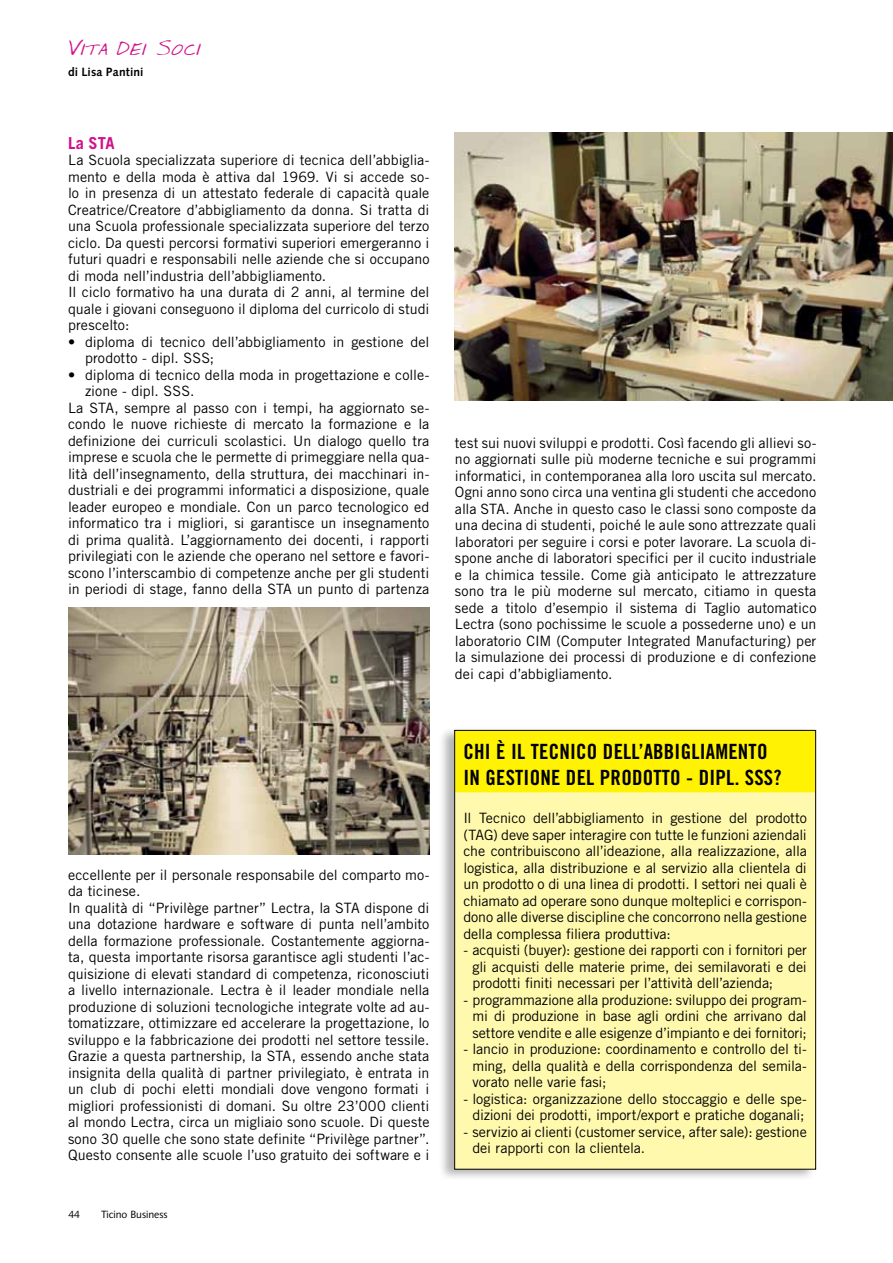
<style>
.page{position:relative;width:893px;height:1263px;background:#fff}
.page>*{position:absolute;margin:0;border:0;box-sizing:border-box;transform-origin:0 0}
.t1{font:21px/25.2px "Trade Gothic Bold Cond Twenty";letter-spacing:.01em;color:#000}
.t2{font:21px "Lee";letter-spacing:.02em;color:#d11189}
.t3{font:700 16.5px "Trade Gothic";color:#d11189}
.t4{font:14.25px/16.5px "Trade Gothic";color:#000;text-align:justify}
.t5{font:700 12px "Syntax";letter-spacing:.01em;color:#000}
.t6{font:10.5px "Syntax";color:#000}
</style>
<div class="page">
<div style="left:439px;top:726px;width:378px;height:455px;background:#000;opacity:.3"></div>
<div style="left:455px;top:730px;width:361px;height:439px;background:#fff9ae"></div>
<div style="left:455px;top:731px;width:360px;height:36px;background:#fff203"></div>
<div style="left:455px;top:756px;width:360px;height:36px;background:#fff203"></div>
<div style="left:454px;top:730px;width:362px;height:439px;border:1px solid #000"></div>
<img style="left:455px;top:133px;width:438px;height:268px">
<img style="left:68px;top:607px;width:361px;height:248px">
<h1 class="t2" style="left:68px;top:34px;width:134px">Vita dei Soci</h1>
<p class="t5" style="left:68px;top:65px;width:77px">di Lisa Pantini</p>
<p class="t3" style="left:68px;top:133px;width:48px">La STA</p>
<p class="t4" style="left:68px;top:152px;width:363px;text-align:left">La Scuola specializzata superiore di tecnica dell’abbiglia&shy;mento e della moda è attiva dal 1969. Vi si accede so&shy;lo in presenza di un attestato federale di capacità quale Creatrice/Creatore d’abbigliamento da donna. Si tratta di una Scuola professionale specializzata superiore del terzo ciclo. Da questi percorsi formativi superiori emergeranno i futuri quadri e responsabili nelle aziende che si occupano di moda nell’industria dell’abbigliamento.<br>Il ciclo formativo ha una durata di 2 anni, al termine del quale i giovani conseguono il diploma del curricolo di studi prescelto:</p>
<p class="t4" style="left:85px;top:333px;width:346px;text-indent:-17px">• diploma di tecnico dell’abbigliamento in gestione del prodotto - dipl. SSS;</p>
<p class="t4" style="left:68px;top:366px;width:363px">• diploma di tecnico della moda in progettazione e colle-</p>
<p class="t4" style="left:85px;top:383px;width:111px">zione - dipl. SSS.</p>
<p class="t4" style="left:68px;top:399px;width:363px">La STA, sempre al passo con i tempi, ha aggiornato se-</p>
<p class="t4" style="left:68px;top:416px;width:363px">condo le nuove richieste di mercato la formazione e la</p>
<p class="t4" style="left:68px;top:432px;width:363px">definizione dei curriculi scolastici. Un dialogo quello tra</p>
<p class="t4" style="left:68px;top:449px;width:363px">imprese e scuola che le permette di primeggiare nella qua-</p>
<p class="t4" style="left:68px;top:465px;width:363px">lità dell’insegnamento, della struttura, dei macchinari in-</p>
<p class="t4" style="left:68px;top:482px;width:363px">dustriali e dei programmi informatici a disposizione, quale</p>
<p class="t4" style="left:68px;top:498px;width:363px">leader europeo e mondiale. Con un parco tecnologico ed</p>
<p class="t4" style="left:68px;top:515px;width:363px">informatico tra i migliori, si garantisce un insegnamento</p>
<p class="t4" style="left:68px;top:531px;width:363px">di prima qualità. L’aggiornamento dei docenti, i rapporti</p>
<p class="t4" style="left:68px;top:548px;width:363px">privilegiati con le aziende che operano nel settore e favori-</p>
<p class="t4" style="left:68px;top:564px;width:363px">scono l’interscambio di competenze anche per gli studenti</p>
<p class="t4" style="left:68px;top:581px;width:363px">in periodi di stage, fanno della STA un punto di partenza</p>
<p class="t4" style="left:68px;top:866px;width:363px;text-align:left">eccellente per il personale responsabile del comparto mo&shy;da ticinese.<br>In qualità di “Privilège partner” Lectra, la STA dispone di una dotazione hardware e software di punta nell’ambito della formazione professionale. Costantemente aggiorna&shy;ta, questa importante risorsa garantisce agli studenti l’ac&shy;quisizione di elevati standard di competenza, riconosciuti a livello internazionale. Lectra è il leader mondiale nella produzione di soluzioni tecnologiche integrate volte ad au&shy;tomatizzare, ottimizzare ed accelerare la progettazione, lo sviluppo e la fabbricazione dei prodotti nel settore tessile.<br>Grazie a questa partnership, la STA, essendo anche stata insignita della qualità di partner privilegiato, è entrata in un club di pochi eletti mondiali dove vengono formati i migliori professionisti di domani. Su oltre 23’000 clienti al mondo Lectra, circa un migliaio sono scuole. Di queste sono 30 quelle che sono state definite “Privilège partner”.<br>Questo consente alle scuole l’uso gratuito dei software e i</p>
<p class="t6" style="left:68px;top:1208px;width:13px">44</p>
<p class="t6" style="left:101px;top:1208px;width:68px">Ticino Business</p>
<p class="t4" style="left:455px;top:434px;width:363px">test sui nuovi sviluppi e prodotti. Così facendo gli allievi so&shy;no aggiornati sulle più moderne tecniche e sui programmi informatici, in contemporanea alla loro uscita sul mercato.<br>Ogni anno sono circa una ventina gli studenti che accedono alla STA. Anche in questo caso le classi sono composte da una decina di studenti, poiché le aule sono attrezzate quali laboratori per seguire i corsi e poter lavorare. La scuola di&shy;spone anche di laboratori specifici per il cucito industriale e la chimica tessile. Come già anticipato le attrezzature sono tra le più moderne sul mercato, citiamo in questa sede a titolo d’esempio il sistema di Taglio automatico Lectra (sono pochissime le scuole a possederne uno) e un laboratorio CIM (Computer Integrated Manufacturing) per la simulazione dei processi di produzione e di confezione dei capi d’abbigliamento.</p>
<h1 class="t1" style="left:463px;top:739px;width:320px">CHI È IL TECNICO DELL’ABBIGLIAMENTO<br>IN GESTIONE DEL PRODOTTO - DIPL. SSS?</h1>
<p class="t4" style="left:463px;top:810px;width:345px">Il Tecnico dell’abbigliamento in gestione del prodotto (TAG) deve saper interagire con tutte le funzioni aziendali che contribuiscono all’ideazione, alla realizzazione, alla logistica, alla distribuzione e al servizio alla clientela di un prodotto o di una linea di prodotti. I settori nei quali è chiamato ad operare sono dunque molteplici e corrispon&shy;dono alle diverse discipline che concorrono nella gestione della complessa filiera produttiva:</p>
<p class="t4" style="left:472px;top:942px;width:336px;text-indent:-9px">- acquisti (buyer): gestione dei rapporti con i fornitori per gli acquisti delle materie prime, dei semilavorati e dei prodotti finiti necessari per l’attività dell’azienda;</p>
<p class="t4" style="left:472px;top:991px;width:336px;text-indent:-9px">- programmazione alla produzione: sviluppo dei program&shy;mi di produzione in base agli ordini che arrivano dal settore vendite e alle esigenze d’impianto e dei fornitori;</p>
<p class="t4" style="left:472px;top:1041px;width:336px;text-indent:-9px">- lancio in produzione: coordinamento e controllo del ti&shy;ming, della qualità e della corrispondenza del semila&shy;vorato nelle varie fasi;</p>
<p class="t4" style="left:463px;top:1090px;width:345px;text-align:center">- logistica: organizzazione dello stoccaggio e delle spe&shy;dizioni dei prodotti, import/export e pratiche doganali;</p>
<p class="t4" style="left:472px;top:1123px;width:336px;text-indent:-9px">- servizio ai clienti (customer service, after sale): gestione dei rapporti con la clientela.</p>
</div>
